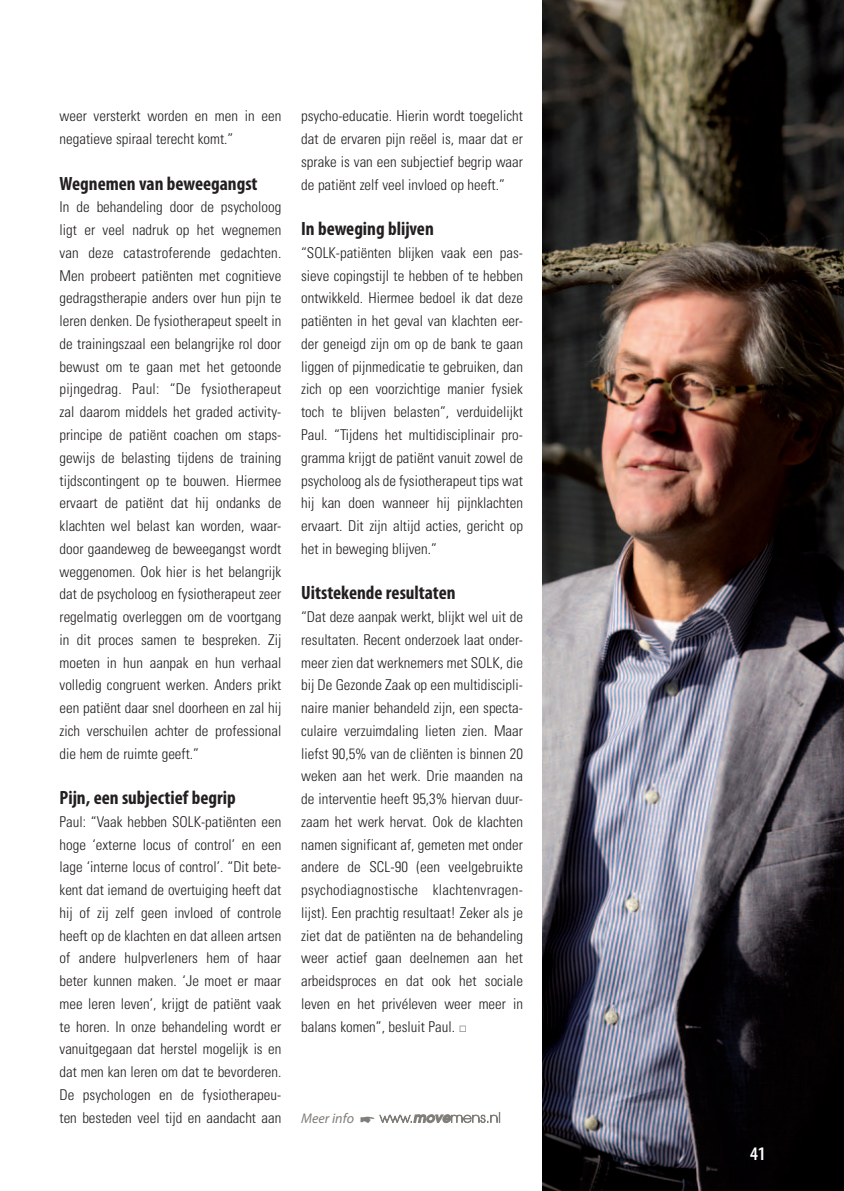
<style>
.page{position:relative;width:844px;height:1191px;background:#fff}
.page>*{position:absolute;margin:0;border:0;box-sizing:border-box;transform-origin:0 0}
.t1{font:700 condensed 19.25px "Myriad Pro";color:#231f20}
.t2{font:600 condensed 19.25px "Myriad Pro";color:#fff}
.t3{font:300 condensed 14.88px/22.8px "Univers";color:#231f20;text-align:justify}
.t4{font:italic 14px "Myriad Pro";color:#817d79}
.s1{font-family:"European Pi Three";font-weight:400;font-stretch:normal;color:#817d79}
</style>
<div class="page">
<img style="left:542px;top:0;width:301px;height:1190px">
<svg style="left:379px;top:1112px;width:121px;height:10px"></svg>
<p class="t3" style="left:60px;top:106px;width:223px">weer versterkt worden en men in een negatieve spiraal terecht komt.”</p>
<p class="t1" style="left:60px;top:176px;width:199px">Wegnemen van beweegangst</p>
<p class="t3" style="left:60px;top:197px;width:223px">In de behandeling door de psycholoog ligt er veel nadruk op het wegnemen van deze catastroferende gedachten.<br>Men probeert patiënten met cognitieve gedragstherapie anders over hun pijn te leren denken. De fysiotherapeut speelt in de trainingszaal een belangrijke rol door bewust om te gaan met het getoonde pijngedrag. Paul: “De fysiotherapeut zal daarom middels het graded activity&shy;principe de patiënt coachen om staps&shy;gewijs de belasting tijdens de training tijdscontingent op te bouwen. Hiermee ervaart de patiënt dat hij ondanks de klachten wel belast kan worden, waar&shy;door gaandeweg de beweegangst wordt weggenomen. Ook hier is het belangrijk dat de psycholoog en fysiotherapeut zeer regelmatig overleggen om de voortgang in dit proces samen te bespreken. Zij moeten in hun aanpak en hun verhaal volledig congruent werken. Anders prikt een patiënt daar snel doorheen en zal hij zich verschuilen achter de professional die hem de ruimte geeft.”</p>
<p class="t1" style="left:60px;top:790px;width:177px">Pijn, een subjectief begrip</p>
<p class="t3" style="left:60px;top:811px;width:223px">Paul: “Vaak hebben SOLK-patiënten een hoge ‘externe locus of control’ en een lage ‘interne locus of control’. “Dit bete&shy;kent dat iemand de overtuiging heeft dat hij of zij zelf geen invloed of controle heeft op de klachten en dat alleen artsen of andere hulpverleners hem of haar beter kunnen maken. ‘Je moet er maar mee leren leven’, krijgt de patiënt vaak te horen. In onze behandeling wordt er vanuitgegaan dat herstel mogelijk is en dat men kan leren om dat te bevorderen.<br>De psychologen en de fysiotherapeu&shy;ten besteden veel tijd en aandacht aan</p>
<p class="t3" style="left:301px;top:106px;width:223px">psycho-educatie. Hierin wordt toegelicht dat de ervaren pijn reëel is, maar dat er sprake is van een subjectief begrip waar de patiënt zelf veel invloed op heeft.”</p>
<p class="t1" style="left:301px;top:221px;width:134px">In beweging blijven</p>
<p class="t3" style="left:301px;top:243px;width:223px">“SOLK-patiënten blijken vaak een pas&shy;sieve copingstijl te hebben of te hebben ontwikkeld. Hiermee bedoel ik dat deze patiënten in het geval van klachten eer&shy;der geneigd zijn om op de bank te gaan liggen of pijnmedicatie te gebruiken, dan zich op een voorzichtige manier fysiek toch te blijven belasten”, verduidelijkt Paul. “Tijdens het multidisciplinair pro&shy;gramma krijgt de patiënt vanuit zowel de psycholoog als de fysiotherapeut tips wat hij kan doen wanneer hij pijnklachten ervaart. Dit zijn altijd acties, gericht op het in beweging blijven.”</p>
<p class="t1" style="left:301px;top:585px;width:156px">Uitstekende resultaten</p>
<p class="t3" style="left:301px;top:607px;width:223px">“Dat deze aanpak werkt, blijkt wel uit de resultaten. Recent onderzoek laat onder&shy;meer zien dat werknemers met SOLK, die bij De Gezonde Zaak op een multidiscipli&shy;naire manier behandeld zijn, een specta&shy;culaire verzuimdaling lieten zien. Maar liefst 90,5% van de cliënten is binnen 20 weken aan het werk. Drie maanden na de interventie heeft 95,3% hiervan duur&shy;zaam het werk hervat. Ook de klachten namen significant af, gemeten met onder andere de SCL-90 (een veelgebruikte psychodiagnostische klachtenvragen&shy;lijst). Een prachtig resultaat! Zeker als je ziet dat de patiënten na de behandeling weer actief gaan deelnemen aan het arbeidsproces en dat ook het sociale leven en het privéleven weer meer in balans komen”, besluit Paul. <span class="s1">-</span></p>
<p class="t4" style="left:301px;top:1112px;width:54px">Meer info</p>
<p class="t2" style="left:749px;top:1146px;width:17px">41</p>
</div>
